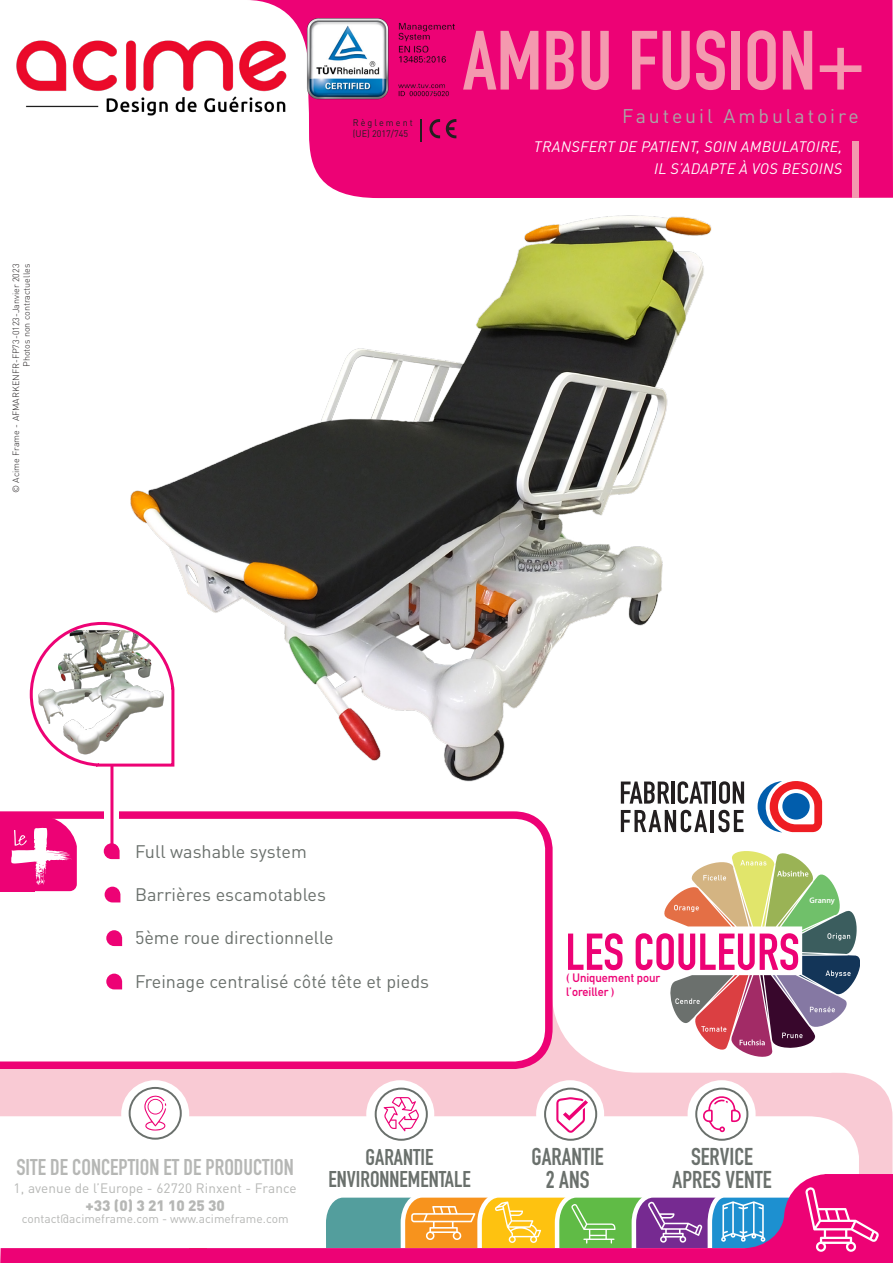
<style>
.page{position:relative;width:893px;height:1263px;background:#fff}
.page>*{position:absolute;margin:0;border:0;box-sizing:border-box;transform-origin:0 0}
.t1{font:700 82.5px "DIN Condensed";color:#f499af}
.t2{font:700 51px "DIN Condensed";color:#ed0275}
.t3{font:700 24px "DIN Condensed";color:#6a706c}
.t4{font:700 22.5px "DIN Condensed";color:#b6b7b5}
.t5{font:700 22.5px "DIN Condensed";color:#6a706c}
.t6{font:19.5px "DIN Pro";letter-spacing:.15em;color:#a8a9a7}
.t7{font:18px "DIN Pro";color:#6a706c}
.t8{font:italic 15px "DIN Pro";letter-spacing:.02em;color:#fff}
.t9{font:900 15px "DIN Pro";color:#b6b7b5}
.t10{font:13.5px "DIN Pro";letter-spacing:.01em;color:#b6b7b5}
.t11{font:12px "DIN Pro";color:#b6b7b5}
.t12{font:700 12px "DIN Alternate";color:#ed0275}
.t13{font:9.45px/11.4px "DIN Pro";letter-spacing:.21em;color:#231f20;scale:.95 1}
.t14{font:300 9px "DIN Pro";color:#231f20}
.t15{font:600 8.1px "Myriad Pro";color:#fff}
</style>
<div class="page">
<svg style="left:0;top:1019px;width:893px;height:155px;fill:#f9cad4"></svg>
<img style="left:113px;top:215px;width:710px;height:589px">
<div style="left:250px;top:0;width:643px;height:198px;background:#ed0275"></div>
<svg style="left:0;top:811px;width:556px;height:262px"></svg>
<svg style="left:0;top:1116px;width:859px;height:58px"></svg>
<div style="left:852px;top:141px;width:7px;height:57px;background:#f499af"></div>
<div style="left:366px;top:1080px;width:68px;height:68px;background:#fff;border-radius:50%"></div>
<div style="left:121px;top:1080px;width:68px;height:68px;background:#fff;border-radius:50%"></div>
<div style="left:536px;top:1080px;width:68px;height:68px;background:#fff;border-radius:50%"></div>
<div style="left:688px;top:1080px;width:68px;height:68px;background:#fff;border-radius:50%"></div>
<svg style="left:375px;top:1087px;width:53px;height:54px"></svg>
<svg style="left:695px;top:1087px;width:53px;height:54px"></svg>
<svg style="left:544px;top:1087px;width:53px;height:54px"></svg>
<svg style="left:0;top:815px;width:77px;height:76px"></svg>
<img style="left:16px;top:28px;width:283px;height:98px">
<svg style="left:757px;top:781px;width:65px;height:51px"></svg>
<div style="left:782px;top:793px;width:28px;height:26px;background:#015dac;border-radius:50%"></div>
<svg style="left:621px;top:781px;width:48px;height:23px"></svg>
<hr style="left:671px;top:781px;width:4px;height:23px;background:#231f20">
<svg style="left:678px;top:781px;width:33px;height:23px"></svg>
<hr style="left:713px;top:781px;width:3px;height:23px;background:#231f20">
<svg style="left:719px;top:781px;width:25px;height:23px"></svg>
<svg style="left:621px;top:810px;width:86px;height:22px"></svg>
<hr style="left:711px;top:810px;width:3px;height:22px;background:#231f20">
<svg style="left:718px;top:810px;width:26px;height:22px"></svg>
<svg style="left:104px;top:843px;width:16px;height:16px"></svg>
<svg style="left:105px;top:887px;width:15px;height:15px"></svg>
<svg style="left:106px;top:930px;width:16px;height:16px"></svg>
<svg style="left:106px;top:973px;width:16px;height:16px"></svg>
<svg style="left:129px;top:1087px;width:53px;height:53px"></svg>
<svg style="left:0;top:1174px;width:893px;height:89px"></svg>
<div style="left:104px;top:805px;width:15px;height:20px;background:#fff"></div>
<hr style="left:110px;top:761px;width:3px;height:86px;background:#ed0275">
<svg style="left:29px;top:620px;width:147px;height:148px"></svg>
<svg style="left:319px;top:1187px;width:560px;height:68px"></svg>
<svg style="left:662px;top:851px;width:198px;height:207px"></svg>
<img style="left:306px;top:17px;width:165px;height:83px">
<hr style="left:420px;top:119px;width:2px;height:23px;background:#231f20">
<svg style="left:446px;top:119px;width:10px;height:19px"></svg>
<svg style="left:429px;top:119px;width:11px;height:19px"></svg>
<p class="t14" style="left:9px;top:493px;width:231px;rotate:-90deg">© Acime Frame - AFMARKENFR-FP73-0123-Janvier 2023</p>
<p class="t14" style="left:20px;top:367px;width:105px;rotate:-90deg">Photos non contractuelles</p>
<p class="t13" style="left:353px;top:116px;width:65px">Règlement (UE) 2017/745</p>
<p class="t1" style="left:463px;top:5px;width:404px">AMBU FUSION+</p>
<p class="t6" style="left:622px;top:103px;width:238px">Fauteuil Ambulatoire</p>
<p class="t8" style="left:534px;top:135px;width:310px">TRANSFERT DE PATIENT, SOIN AMBULATOIRE,</p>
<p class="t8" style="left:654px;top:157px;width:190px">IL S’ADAPTE À VOS BESOINS</p>
<p class="t7" style="left:135px;top:839px;width:173px">Full washable system</p>
<p class="t7" style="left:135px;top:882px;width:193px">Barrières escamotables</p>
<p class="t7" style="left:135px;top:926px;width:200px">5ème roue directionnelle</p>
<p class="t7" style="left:135px;top:969px;width:296px">Freinage centralisé côté tête et pieds</p>
<p class="t2" style="left:566px;top:918px;width:236px">LES COULEURS</p>
<p class="t12" style="left:566px;top:969px;width:95px">( Uniquement pour</p>
<p class="t12" style="left:566px;top:983px;width:50px">l’oreiller )</p>
<p class="t15" style="left:810px;top:895px;width:27px">Granny</p>
<p class="t4" style="left:17px;top:1152px;width:279px">SITE DE CONCEPTION ET DE PRODUCTION</p>
<p class="t10" style="left:14px;top:1179px;width:285px">1, avenue de l’Europe - 62720 Rinxent - France</p>
<p class="t9" style="left:86px;top:1195px;width:141px">+33 (0) 3 21 10 25 30</p>
<p class="t11" style="left:22px;top:1210px;width:268px">contact@acimeframe.com - www.acimeframe.com</p>
<p class="t5" style="left:366px;top:1142px;width:69px">GARANTIE</p>
<p class="t5" style="left:328px;top:1164px;width:144px">ENVIRONNEMENTALE</p>
<p class="t3" style="left:531px;top:1141px;width:74px">GARANTIE</p>
<p class="t3" style="left:546px;top:1163px;width:45px">2 ANS</p>
<p class="t3" style="left:691px;top:1141px;width:64px">SERVICE</p>
<p class="t3" style="left:673px;top:1163px;width:100px">APRES VENTE</p>
</div>
